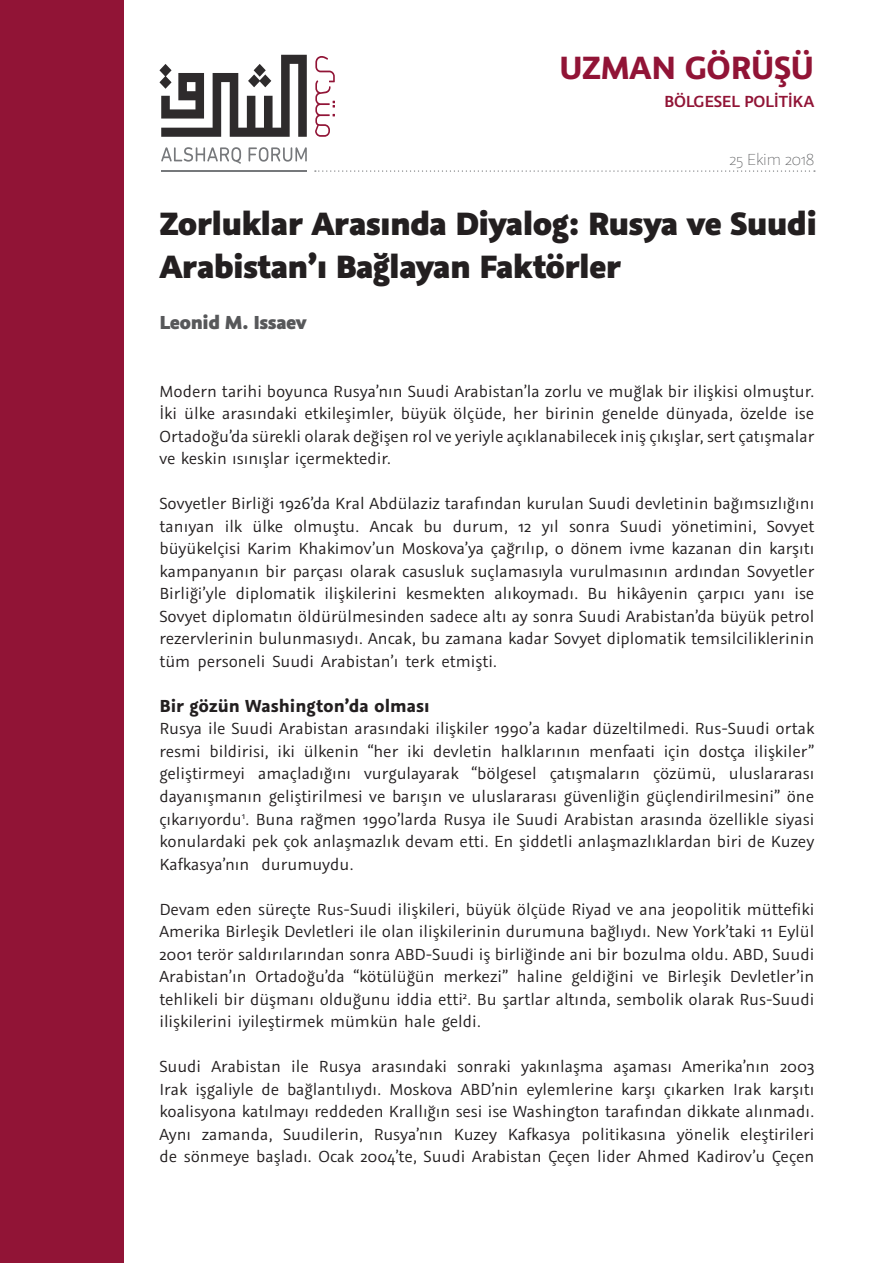
<style>
.page{position:relative;width:893px;height:1263px;background:#fff}
.page>*{position:absolute;margin:0;border:0;box-sizing:border-box;transform-origin:0 0}
.t1{font:800 36px/43.2px "Graublau Sans";letter-spacing:-.025em;color:#231f20}
.t2{font:700 36px "Graublau Sans";letter-spacing:-.015em;color:#911436}
.t3{font:800 21px "Graublau Sans";letter-spacing:-.025em;color:#57585a}
.t4{font:700 19.5px "Graublau Sans";color:#231f20}
.t5{font:18px/22.5px "Graublau Sans";color:#231f20;text-align:justify}
.t6{font:600 18px "Graublau Sans";letter-spacing:-.015em;color:#911436}
.t7{font:200 18px "Graublau Sans";letter-spacing:-.025em;color:#57585a}
</style>
<div class="page">
<svg style="left:315px;top:170px;width:500px;height:2px"></svg>
<svg style="left:159px;top:55px;width:148px;height:82px"></svg>
<svg style="left:315px;top:56px;width:20px;height:81px"></svg>
<svg style="left:161px;top:147px;width:146px;height:17px"></svg>
<hr style="left:161px;top:170px;width:146px;height:2px;background:#76787b">
<div style="left:0;top:0;width:123px;height:1263px;background:#911436"></div>
<p class="t2" style="left:559px;top:44px;width:257px">UZMAN GÖRÜŞÜ</p>
<p class="t6" style="left:664px;top:90px;width:152px">BÖLGESEL POLİTİKA</p>
<p class="t7" style="left:729px;top:149px;width:86px">25 Ekim 2018</p>
<p class="t1" style="left:159px;top:202px;width:659px">Zorluklar Arasında Diyalog: Rusya ve Suudi<br>Arabistan’ı Bağlayan Faktörler</p>
<p class="t3" style="left:159px;top:308px;width:149px">Leonid M. Issaev</p>
<p class="t5" style="left:159px;top:380px;width:656px">Modern tarihi boyunca Rusya’nın Suudi Arabistan’la zorlu ve muğlak bir ilişkisi olmuştur.<br>İki ülke arasındaki etkileşimler, büyük ölçüde, her birinin genelde dünyada, özelde ise Ortadoğu’da sürekli olarak değişen rol ve yeriyle açıklanabilecek iniş çıkışlar, sert çatışmalar ve keskin ısınışlar içermektedir.</p>
<p class="t5" style="left:159px;top:492px;width:656px">Sovyetler Birliği 1926’da Kral Abdülaziz tarafından kurulan Suudi devletinin bağımsızlığını tanıyan ilk ülke olmuştu. Ancak bu durum, 12 yıl sonra Suudi yönetimini, Sovyet büyükelçisi Karim Khakimov’un Moskova’ya çağrılıp, o dönem ivme kazanan din karşıtı kampanyanın bir parçası olarak casusluk suçlamasıyla vurulmasının ardından Sovyetler Birliği’yle diplomatik ilişkilerini kesmekten alıkoymadı. Bu hikâyenin çarpıcı yanı ise Sovyet diplomatın öldürülmesinden sadece altı ay sonra Suudi Arabistan’da büyük petrol rezervlerinin bulunmasıydı. Ancak, bu zamana kadar Sovyet diplomatik temsilciliklerinin tüm personeli Suudi Arabistan’ı terk etmişti.</p>
<p class="t4" style="left:159px;top:693px;width:272px">Bir gözün Washington’da olması</p>
<p class="t5" style="left:159px;top:717px;width:656px">Rusya ile Suudi Arabistan arasındaki ilişkiler 1990’a kadar düzeltilmedi. Rus-Suudi ortak resmi bildirisi, iki ülkenin “her iki devletin halklarının menfaati için dostça ilişkiler” geliştirmeyi amaçladığını vurgulayarak “bölgesel çatışmaların çözümü, uluslararası dayanışmanın geliştirilmesi ve barışın ve uluslararası güvenliğin güçlendirilmesini” öne çıkarıyordu<sup>1</sup>. Buna rağmen 1990’larda Rusya ile Suudi Arabistan arasında özellikle siyasi konulardaki pek çok anlaşmazlık devam etti. En şiddetli anlaşmazlıklardan biri de Kuzey Kafkasya’nın durumuydu.</p>
<p class="t5" style="left:159px;top:897px;width:656px">Devam eden süreçte Rus-Suudi ilişkileri, büyük ölçüde Riyad ve ana jeopolitik müttefiki Amerika Birleşik Devletleri ile olan ilişkilerinin durumuna bağlıydı. New York’taki 11 Eylül 2001 terör saldırılarından sonra ABD-Suudi iş birliğinde ani bir bozulma oldu. ABD, Suudi Arabistan’ın Ortadoğu’da “kötülüğün merkezi” haline geldiğini ve Birleşik Devletler’in tehlikeli bir düşmanı olduğunu iddia etti<sup>2</sup>. Bu şartlar altında, sembolik olarak Rus-Suudi ilişkilerini iyileştirmek mümkün hale geldi.</p>
<p class="t5" style="left:159px;top:1055px;width:656px">Suudi Arabistan ile Rusya arasındaki sonraki yakınlaşma aşaması Amerika’nın 2003<br>Irak işgaliyle de bağlantılıydı. Moskova ABD’nin eylemlerine karşı çıkarken Irak karşıtı koalisyona katılmayı reddeden Krallığın sesi ise Washington tarafından dikkate alınmadı.<br>Aynı zamanda, Suudilerin, Rusya’nın Kuzey Kafkasya politikasına yönelik eleştirileri de sönmeye başladı. Ocak 2004’te, Suudi Arabistan Çeçen lider Ahmed Kadirov’u Çeçen</p>
</div>
